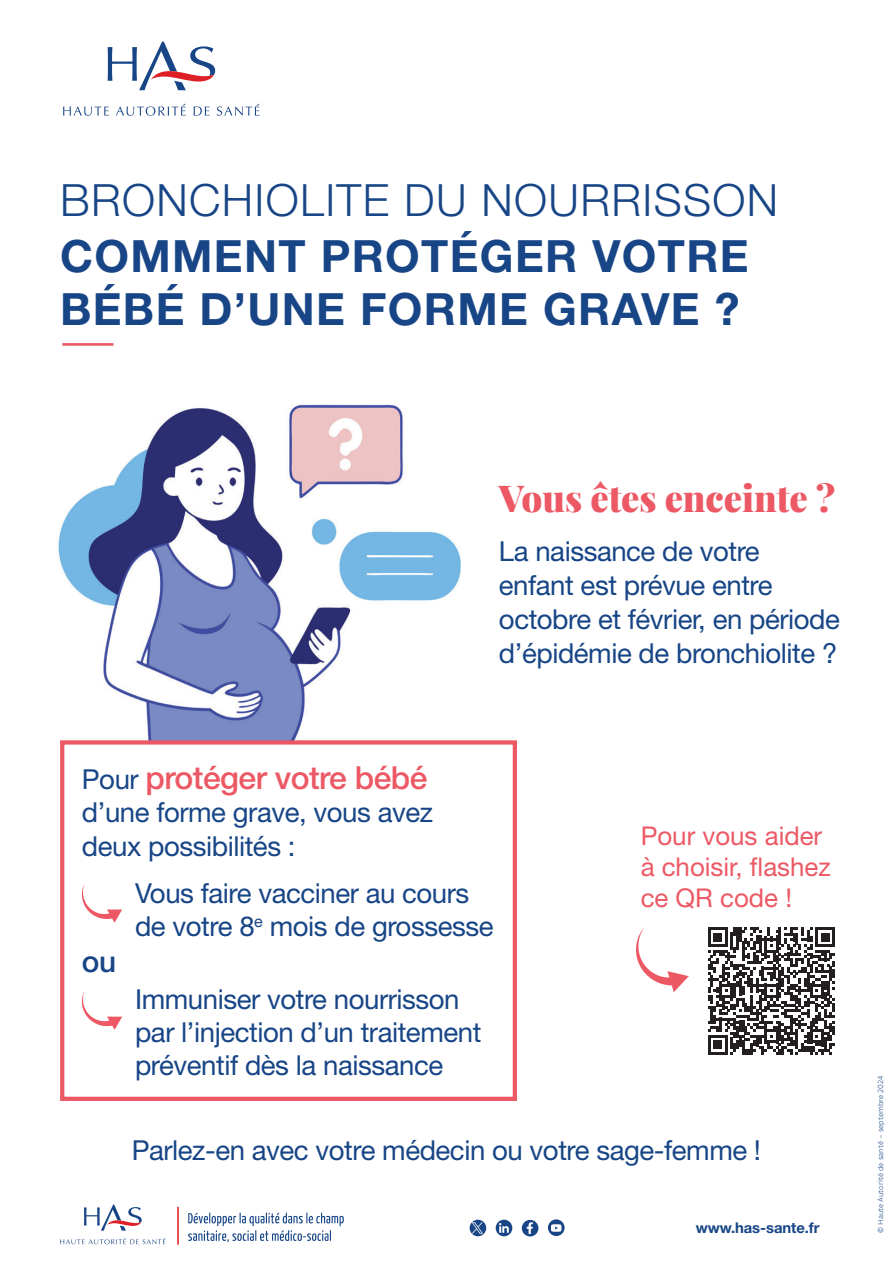
<style>
.page{position:relative;width:893px;height:1263px;background:#fff}
.page>*{position:absolute;margin:0;border:0;box-sizing:border-box;transform-origin:0 0}
.t1{font:700 44.55px/53.4px "Helvetica Neue LT Std";letter-spacing:.03em;color:#174586}
.t2{font:300 44.55px "Helvetica Neue LT Std";letter-spacing:.03em;color:#174586}
.t3{font:900 37.05px "Playfair Display";color:#ec5965}
.t4{font:500 31.8px "Helvetica Neue LT Std";letter-spacing:-.015em;color:#ec5965}
.t5{font:500 29.7px "Helvetica Neue LT Std";color:#174586}
.t6{font:27.6px/33.9px "Helvetica Neue LT Std";letter-spacing:-.015em;color:#174586}
.t7{font:25.8px/31px "Helvetica Neue LT Std";color:#ec5965}
.t8{font:700 14.85px "Helvetica Neue LT Std";letter-spacing:-.005em;color:#174586}
.t9{font:7.95px "Informative";letter-spacing:-.005em;color:#174586}
.s1{font-weight:400;font-size:27.6px;color:#174586}
</style>
<div class="page">
<img style="left:58px;top:404px;width:403px;height:336px">
<svg style="left:63px;top:106px;width:46px;height:10px"></svg>
<svg style="left:116px;top:104px;width:70px;height:12px"></svg>
<svg style="left:194px;top:107px;width:15px;height:9px"></svg>
<svg style="left:217px;top:104px;width:42px;height:12px"></svg>
<svg style="left:108px;top:42px;width:107px;height:48px"></svg>
<hr style="left:62px;top:343px;width:51px;height:3px;background:#ec5965">
<svg style="left:60px;top:1238px;width:105px;height:6px"></svg>
<svg style="left:84px;top:1205px;width:58px;height:26px"></svg>
<hr style="left:177px;top:1207px;width:2px;height:38px;background:#de1f26">
<svg style="left:188px;top:1213px;width:156px;height:29px"></svg>
<svg style="left:470px;top:1220px;width:16px;height:16px"></svg>
<svg style="left:472px;top:1222px;width:11px;height:11px"></svg>
<div style="left:496px;top:1220px;width:16px;height:16px;background:#174586;border-radius:50%"></div>
<svg style="left:499px;top:1223px;width:10px;height:10px"></svg>
<div style="left:522px;top:1220px;width:16px;height:17px;background:#174586;border-radius:50%"></div>
<svg style="left:527px;top:1222px;width:6px;height:12px"></svg>
<svg style="left:548px;top:1219px;width:17px;height:17px"></svg>
<svg style="left:551px;top:1224px;width:10px;height:8px"></svg>
<svg style="left:636px;top:928px;width:53px;height:64px"></svg>
<svg style="left:708px;top:927px;width:127px;height:128px"></svg>
<div style="left:60px;top:740px;width:457px;height:361px;border:4px solid #ec5965"></div>
<svg style="left:82px;top:991px;width:40px;height:39px"></svg>
<svg style="left:82px;top:884px;width:40px;height:39px"></svg>
<h1 class="t2" style="left:60px;top:174px;width:719px">BRONCHIOLITE DU NOURRISSON</h1>
<h1 class="t1" style="left:60px;top:230px;width:690px">COMMENT PROTÉGER VOTRE<br>BÉBÉ D’UNE FORME GRAVE ?</h1>
<h2 class="t3" style="left:499px;top:472px;width:338px">Vous êtes enceinte ?</h2>
<p class="t6" style="left:499px;top:537px;width:342px">La naissance de votre enfant est prévue entre octobre et février, en période d’épidémie de bronchiolite ?</p>
<p class="t4" style="left:82px;top:759px;width:347px"><span class="s1">Pour</span> protéger votre bébé</p>
<p class="t6" style="left:82px;top:797px;width:353px">d’une forme grave, vous avez deux possibilités :</p>
<p class="t5" style="left:82px;top:945px;width:36px">ou</p>
<p class="t6" style="left:135px;top:879px;width:360px;line-height:32.8px">Vous faire vacciner au cours de votre 8<sup>e</sup> mois de grossesse</p>
<p class="t6" style="left:135px;top:985px;width:348px;line-height:32.8px">Immuniser votre nourrisson par l’injection d’un traitement préventif dès la naissance</p>
<p class="t7" style="left:641px;top:822px;width:192px">Pour vous aider à choisir, flashez ce QR code !</p>
<p class="t6" style="left:132px;top:1136px;width:631px">Parlez-en avec votre médecin ou votre sage-femme !</p>
<p class="t8" style="left:696px;top:1219px;width:125px">www.has-sante.fr</p>
<p class="t9" style="left:875px;top:1233px;width:159px;rotate:-90deg">© Haute Autorité de santé – septembre 2024</p>
</div>
